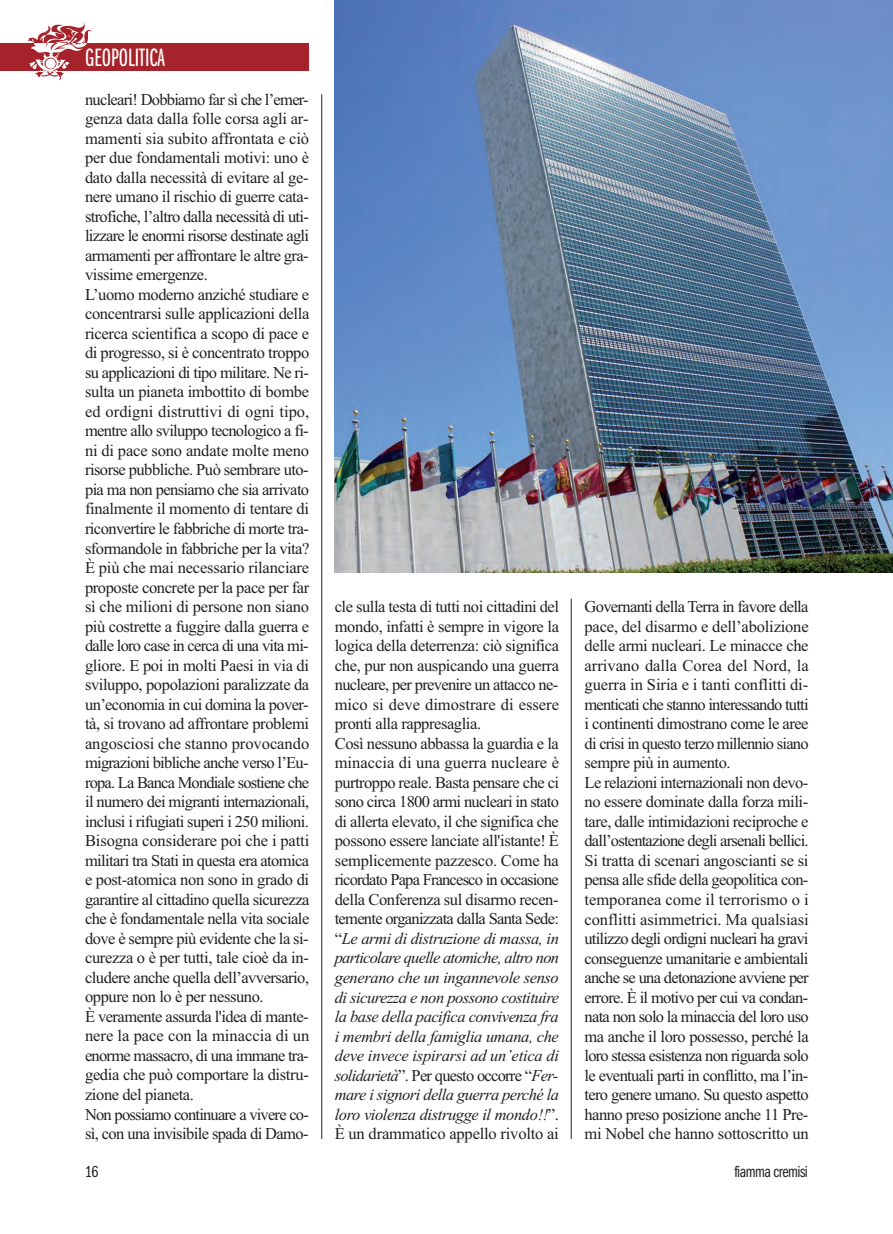
<style>
.page{position:relative;width:893px;height:1234px;background:#fff}
.page>*{position:absolute;margin:0;border:0;box-sizing:border-box;transform-origin:0 0}
.t1{font:26.1px "Franklin Gothic LT Book X Cmpr";color:#fff}
.t2{font:16.5px/19.5px "Times New Roman";letter-spacing:-.03em;color:#231f20}
.t3{font:16.5px "Franklin Gothic LT Book Cmpr";letter-spacing:-.03em;color:#231f20}
.s1{font-style:italic}
</style>
<div class="page">
<hr style="left:321px;top:94px;width:1px;height:1044px;background:#231f20">
<div style="left:0;top:43px;width:309px;height:28px;background:#a7232c"></div>
<svg style="left:28px;top:22px;width:64px;height:58px"></svg>
<hr style="left:571px;top:598px;width:1px;height:540px;background:#231f20">
<img style="left:334px;top:0;width:559px;height:573px">
<p class="t1" style="left:85px;top:47px;width:81px">GEOPOLITICA</p>
<p class="t2" style="left:85px;top:89px;width:226px">nucleari! Dobbiamo far sì che l’emer&shy;genza data dalla folle corsa agli ar&shy;mamenti sia subito affrontata e ciò per due fondamentali motivi: uno è dato dalla necessità di evitare al ge&shy;nere umano il rischio di guerre cata&shy;strofiche, l’altro dalla necessità di uti&shy;lizzare le enormi risorse destinate agli armamenti per affrontare le altre gra&shy;vissime emergenze.<br>L’uomo moderno anziché studiare e concentrarsi sulle applicazioni della ricerca scientifica a scopo di pace e di progresso, si è concentrato troppo su applicazioni di tipo militare. Ne ri&shy;sulta un pianeta imbottito di bombe ed ordigni distruttivi di ogni tipo, mentre allo sviluppo tecnologico a fi&shy;ni di pace sono andate molte meno risorse pubbliche. Può sembrare uto&shy;pia ma non pensiamo che sia arrivato finalmente il momento di tentare di riconvertire le fabbriche di morte tra&shy;sformandole in fabbriche per la vita?<br>È più che mai necessario rilanciare proposte concrete per la pace per far sì che milioni di persone non siano più costrette a fuggire dalla guerra e dalle loro case in cerca di una vita mi&shy;gliore. E poi in molti Paesi in via di sviluppo, popolazioni paralizzate da un’economia in cui domina la pover&shy;tà, si trovano ad affrontare problemi angosciosi che stanno provocando migrazioni bibliche anche verso l’Eu&shy;ropa. La Banca Mondiale sostiene che il numero dei migranti internazionali, inclusi i rifugiati superi i 250 milioni.<br>Bisogna considerare poi che i patti militari tra Stati in questa era atomica e post-atomica non sono in grado di garantire al cittadino quella sicurezza che è fondamentale nella vita sociale dove è sempre più evidente che la si&shy;curezza o è per tutti, tale cioè da in&shy;cludere anche quella dell’avversario, oppure non lo è per nessuno.<br>È veramente assurda l'idea di mante&shy;nere la pace con la minaccia di un enorme massacro, di una immane tra&shy;gedia che può comportare la distru&shy;zione del pianeta.<br>Non possiamo continuare a vivere co&shy;sì, con una invisibile spada di Damo-</p>
<p class="t2" style="left:335px;top:596px;width:226px">cle sulla testa di tutti noi cittadini del mondo, infatti è sempre in vigore la logica della deterrenza: ciò significa che, pur non auspicando una guerra nucleare, per prevenire un attacco ne&shy;mico si deve dimostrare di essere pronti alla rappresaglia.<br>Così nessuno abbassa la guardia e la minaccia di una guerra nucleare è purtroppo reale. Basta pensare che ci sono circa 1800 armi nucleari in stato di allerta elevato, il che significa che possono essere lanciate all'istante! È semplicemente pazzesco. Come ha ricordato Papa Francesco in occasione della Conferenza sul disarmo recen&shy;temente organizzata dalla Santa Sede: “<span class="s1">Le armi di distruzione di massa, in particolare quelle atomiche, altro non generano che un ingannevole senso di sicurezza e non possono costituire la base della pacifica convivenza fra i membri della famiglia umana, che deve invece ispirarsi ad un’etica di solidarietà</span>”. Per questo occorre “<span class="s1">Fer&shy;mare i signori della guerra perché la loro violenza distrugge il mondo!!</span>”.<br>È un drammatico appello rivolto ai</p>
<p class="t2" style="left:584px;top:596px;width:226px">Governanti della Terra in favore della pace, del disarmo e dell’abolizione delle armi nucleari. Le minacce che arrivano dalla Corea del Nord, la guerra in Siria e i tanti conflitti di&shy;menticati che stanno interessando tutti i continenti dimostrano come le aree di crisi in questo terzo millennio siano sempre più in aumento.<br>Le relazioni internazionali non devo&shy;no essere dominate dalla forza mili&shy;tare, dalle intimidazioni reciproche e dall’ostentazione degli arsenali bellici.<br>Si tratta di scenari angoscianti se si pensa alle sfide della geopolitica con&shy;temporanea come il terrorismo o i conflitti asimmetrici. Ma qualsiasi utilizzo degli ordigni nucleari ha gravi conseguenze umanitarie e ambientali anche se una detonazione avviene per errore. È il motivo per cui va condan&shy;nata non solo la minaccia del loro uso ma anche il loro possesso, perché la loro stessa esistenza non riguarda solo le eventuali parti in conflitto, ma l’in&shy;tero genere umano. Su questo aspetto hanno preso posizione anche 11 Pre&shy;mi Nobel che hanno sottoscritto un</p>
<p class="t3" style="left:85px;top:1165px;width:15px">16</p>
<p class="t3" style="left:734px;top:1165px;width:75px">fiamma cremisi</p>
</div>
